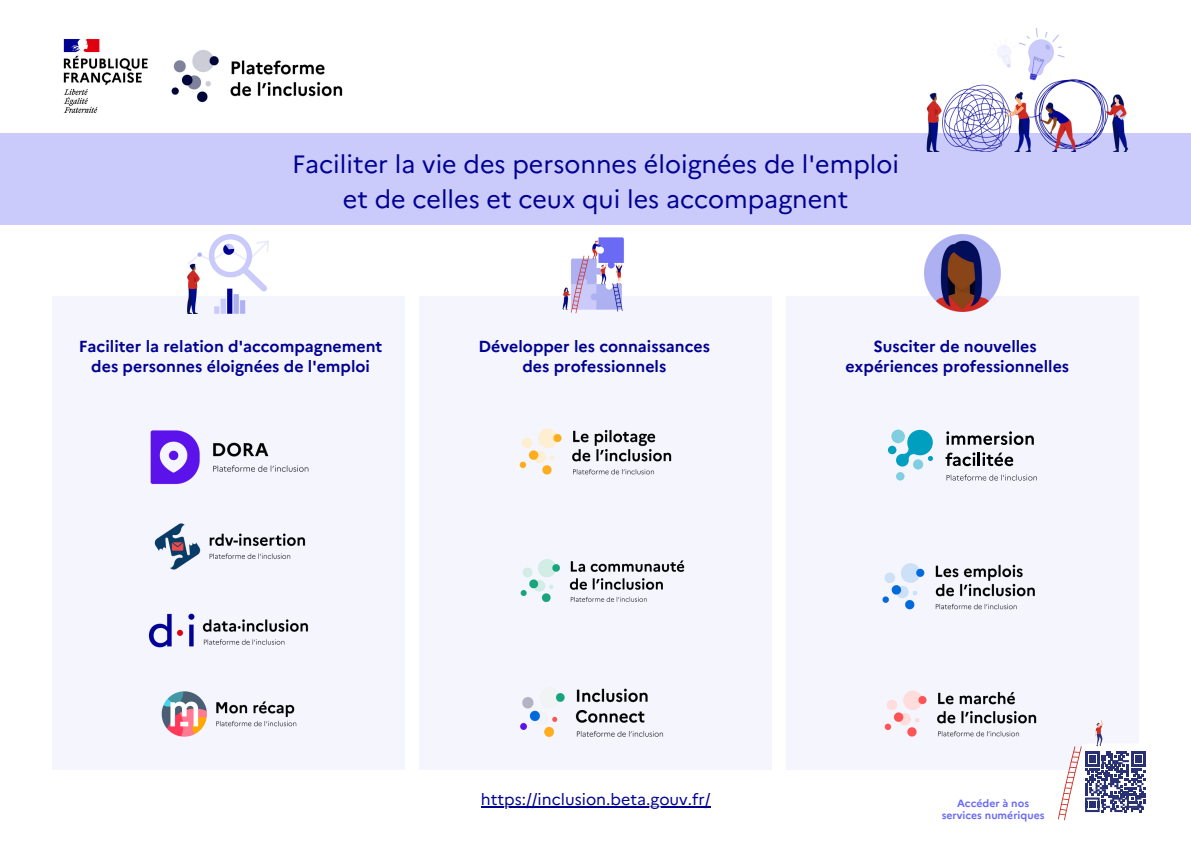
<style>
.page{position:relative;width:1191px;height:843px;background:#fff}
.page>*{position:absolute;margin:0;border:0;box-sizing:border-box;transform-origin:0 0}
.t1{font:25px/34.5px "Marianne";color:#000091;text-align:center}
.t2{font:700 16px/20.2px "Marianne";color:#000091;text-align:center}
.t3{font:16px "Marianne";color:#000091}
.t4{font:700 10.5px/12.4px "Marianne";color:#6a6af4;text-align:center}
</style>
<div class="page">
<img style="left:63px;top:39px;width:280px;height:74px">
<div style="left:0;top:133px;width:1190px;height:92px;background:#cacafb"></div>
<div style="left:52px;top:297px;width:352px;height:472px;background:#f5f5fe"></div>
<div style="left:419px;top:297px;width:352px;height:472px;background:#f5f5fe"></div>
<div style="left:786px;top:297px;width:352px;height:472px;background:#f5f5fe"></div>
<img style="left:926px;top:28px;width:203px;height:123px">
<img style="left:188px;top:235px;width:81px;height:78px">
<img style="left:562px;top:237px;width:62px;height:76px">
<img style="left:924px;top:235px;width:76px;height:76px">
<img style="left:150px;top:430px;width:159px;height:55px">
<img style="left:154px;top:523px;width:152px;height:47px">
<img style="left:148px;top:613px;width:161px;height:35px">
<img style="left:161px;top:691px;width:136px;height:46px">
<img style="left:519px;top:428px;width:153px;height:47px">
<img style="left:520px;top:559px;width:165px;height:44px">
<img style="left:520px;top:688px;width:144px;height:49px">
<svg style="left:946px;top:474px;width:90px;height:6px"></svg>
<svg style="left:946px;top:431px;width:87px;height:14px"></svg>
<svg style="left:945px;top:452px;width:68px;height:14px"></svg>
<svg style="left:893px;top:429px;width:40px;height:40px"></svg>
<div style="left:891px;top:429px;width:13px;height:14px;background:#80cedf;border-radius:50%"></div>
<svg style="left:887px;top:445px;width:9px;height:9px"></svg>
<div style="left:895px;top:472px;width:9px;height:8px;background:#80cedf;border-radius:50%"></div>
<img style="left:882px;top:563px;width:153px;height:47px">
<img style="left:884px;top:690px;width:153px;height:47px">
<hr style="left:481px;top:806px;width:229px;height:2px;background:#000091">
<svg style="left:1058px;top:720px;width:88px;height:100px"></svg>
<p class="t1" style="left:292px;top:145px;width:608px">Faciliter la vie des personnes éloignées de l'emploi et de celles et ceux qui les accompagnent</p>
<p class="t2" style="left:79px;top:335px;width:305px">Faciliter la relation d'accompagnement des personnes éloignées de l'emploi</p>
<p class="t2" style="left:478px;top:335px;width:233px">Développer les connaissances</p>
<p class="t2" style="left:522px;top:355px;width:145px">des professionnels</p>
<p class="t2" style="left:873px;top:335px;width:165px">Susciter de nouvelles</p>
<p class="t2" style="left:845px;top:355px;width:225px">expériences professionnelles</p>
<p class="t3" style="left:481px;top:786px;width:231px">https://inclusion.beta.gouv.fr/</p>
<p class="t4" style="left:941px;top:795px;width:104px">Accéder à nos services numériques</p>
</div>
